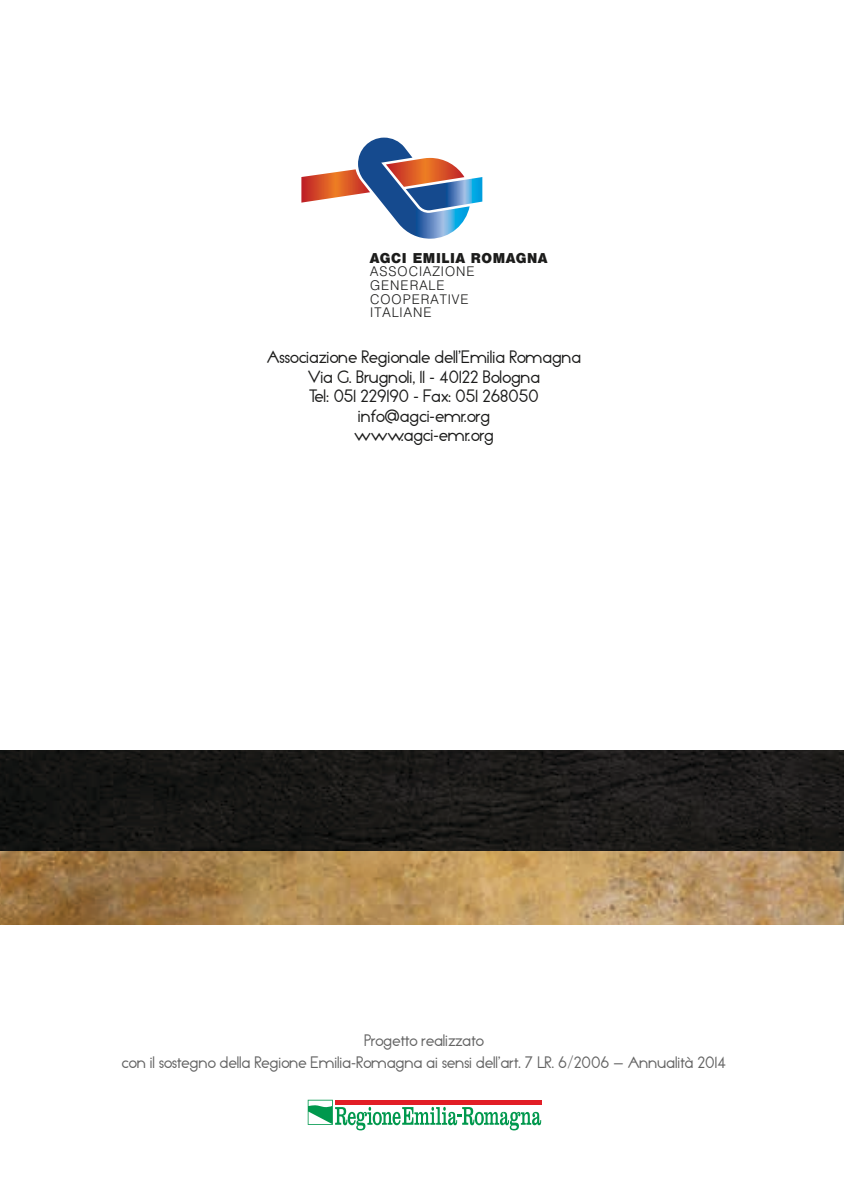
<style>
.page{position:relative;width:844px;height:1191px;background:#fff}
.page>*{position:absolute;margin:0;border:0;box-sizing:border-box;transform-origin:0 0}
.t1{font:19.43px/19.6px "Spyroclassic";color:#1c1c1b;text-align:center}
.t2{font:18.03px/22.6px "Spyroclassic";color:#646464;text-align:center}
.t3{font:300 13.3px/13.7px "Swiss 721 BT";letter-spacing:.075em;color:#1c1c1b}
.t4{font:12.78px "Swiss 721 BT Black No 2";letter-spacing:.05em;color:#1c1c1b}
</style>
<div class="page">
<img style="left:0;top:750px;width:843px;height:174px">
<svg style="left:301px;top:138px;width:181px;height:101px"></svg>
<svg style="left:307px;top:1099px;width:234px;height:31px"></svg>
<p class="t4" style="left:370px;top:249px;width:178px">AGCI EMILIA ROMAGNA</p>
<p class="t3" style="left:370px;top:265px;width:106px">ASSOCIAZIONE<br>GENERALE<br>COOPERATIVE<br>ITALIANE</p>
<p class="t1" style="left:267px;top:347px;width:316px">Associazione Regionale dell’Emilia Romagna<br>Via G. Brugnoli, 11 - 40122 Bologna<br>Tel: 051 229190 - Fax: 051 268050 info@agci-emr.org<br>www.agci-emr.org</p>
<p class="t2" style="left:122px;top:1028px;width:605px">Progetto realizzato<br>con il sostegno della Regione Emilia-Romagna ai sensi dell’art. 7 LR. 6/2006 – Annualità 2014</p>
</div>
